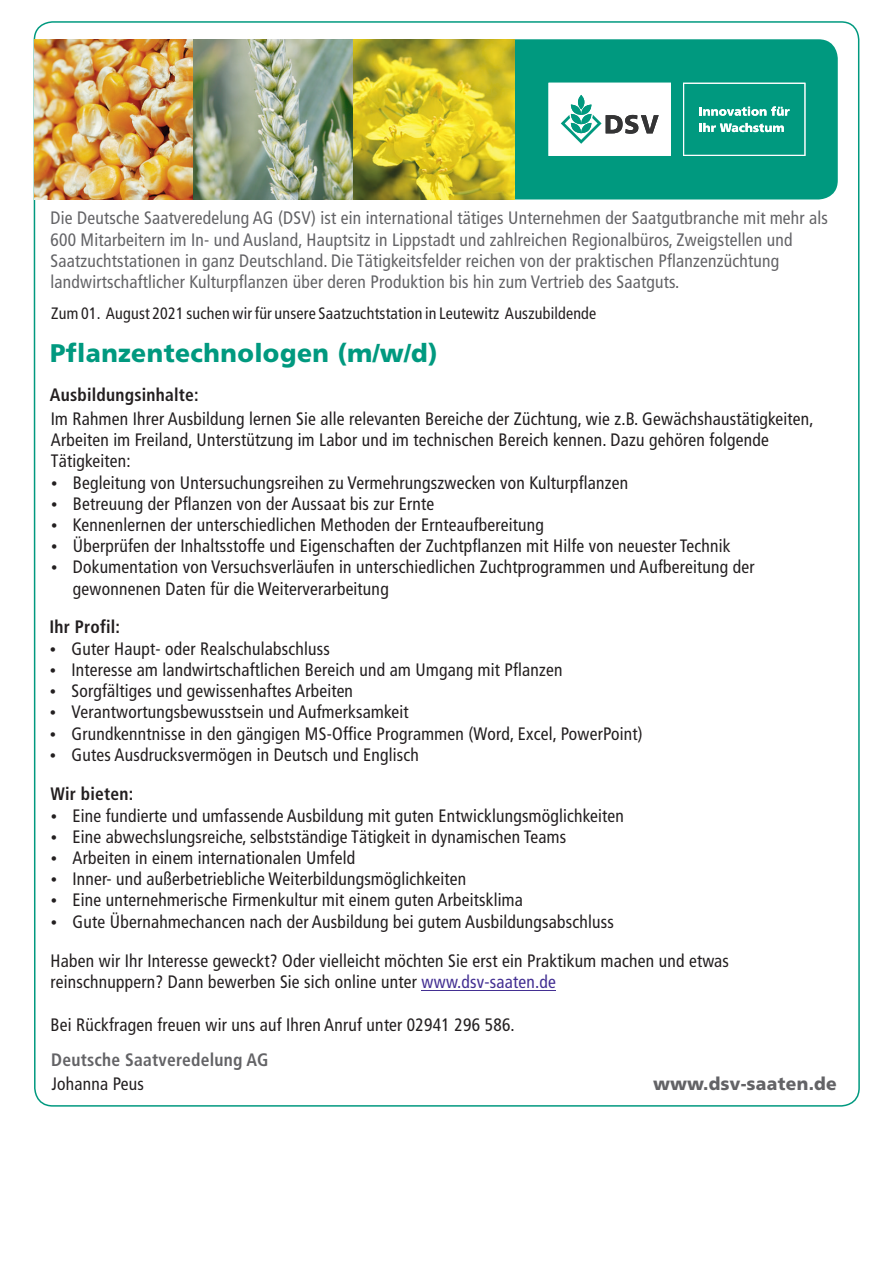
<style>
.page{position:relative;width:893px;height:1263px;background:#fff}
.page>*{position:absolute;margin:0;border:0;box-sizing:border-box;transform-origin:0 0}
.t1{font:900 25.5px "Frutiger";color:#00997f}
.t2{font:condensed 18px/21.1px "Frutiger";color:#231f20}
.t3{font:condensed 18px/21.1px "Frutiger";color:#636366}
.t4{font:700 condensed 18px "Frutiger";color:#231f20}
.t5{font:700 condensed 18px "Frutiger";color:#636366}
.t6{font:900 18px "Frutiger";color:#636366}
.t7{font:condensed 16.5px "Frutiger";color:#231f20}
.s1{color:#432f92}
</style>
<div class="page">
<hr style="left:422px;top:990px;width:134px;height:1px;background:#432f92">
<div style="left:514px;top:39px;width:324px;height:160px;background:#00997f"></div>
<img style="left:34px;top:39px;width:480px;height:160px">
<svg style="left:548px;top:83px;width:123px;height:73px"></svg>
<svg style="left:683px;top:83px;width:122px;height:73px;background:#25a791"></svg>
<p class="t3" style="left:50px;top:209px;width:779px">Die Deutsche Saatveredelung AG (DSV) ist ein international tätiges Unternehmen der Saatgutbranche mit mehr als 600 Mitarbeitern im In- und Ausland, Hauptsitz in Lippstadt und zahlreichen Regionalbüros, Zweigstellen und Saatzuchtstationen in ganz Deutschland. Die Tätigkeitsfelder reichen von der praktischen Pflanzenzüchtung landwirtschaftlicher Kulturpflanzen über deren Produktion bis hin zum Vertrieb des Saatguts.</p>
<p class="t7" style="left:51px;top:306px;width:547px">Zum 01. August 2021 suchen wir für unsere Saatzuchtstation in Leutewitz Auszubildende</p>
<h1 class="t1" style="left:50px;top:342px;width:389px">Pflanzentechnologen (m/w/d)</h1>
<p class="t4" style="left:50px;top:388px;width:151px">Ausbildungsinhalte:</p>
<p class="t2" style="left:51px;top:409px;width:764px">Im Rahmen Ihrer Ausbildung lernen Sie alle relevanten Bereiche der Züchtung, wie z.B. Gewächshaustätigkeiten,<br>Arbeiten im Freiland, Unterstützung im Labor und im technischen Bereich kennen. Dazu gehören folgende<br>Tätigkeiten:</p>
<p class="t2" style="left:73px;top:473px;width:557px">Begleitung von Untersuchungsreihen zu Vermehrungszwecken von Kulturpflanzen</p>
<p class="t2" style="left:73px;top:494px;width:473px">Betreuung der Pflanzen von der Aussaat bis zur Ernte<br>Kennenlernen der unterschiedlichen Methoden der Ernteaufbereitung</p>
<p class="t2" style="left:73px;top:537px;width:683px">Überprüfen der Inhaltsstoffe und Eigenschaften der Zuchtpflanzen mit Hilfe von neuester Technik<br>Dokumentation von Versuchsverläufen in unterschiedlichen Zuchtprogrammen und Aufbereitung der gewonnenen Daten für die Weiterverarbeitung</p>
<p class="t4" style="left:49px;top:620px;width:72px">Ihr Profil:</p>
<p class="t2" style="left:71px;top:639px;width:260px">Guter Haupt- oder Realschulabschluss</p>
<p class="t2" style="left:71px;top:660px;width:493px">Interesse am landwirtschaftlichen Bereich und am Umgang mit Pflanzen</p>
<p class="t2" style="left:71px;top:703px;width:339px">Verantwortungsbewusstsein und Aufmerksamkeit</p>
<p class="t2" style="left:71px;top:682px;width:283px">Sorgfältiges und gewissenhaftes Arbeiten</p>
<p class="t2" style="left:71px;top:724px;width:573px">Grundkenntnisse in den gängigen MS-Office Programmen (Word, Excel, PowerPoint)</p>
<p class="t2" style="left:71px;top:745px;width:349px">Gutes Ausdrucksvermögen in Deutsch und Englisch</p>
<p class="t4" style="left:50px;top:787px;width:85px">Wir bieten:</p>
<p class="t2" style="left:72px;top:806px;width:553px">Eine fundierte und umfassende Ausbildung mit guten Entwicklungsmöglichkeiten<br>Eine abwechslungsreiche, selbstständige Tätigkeit in dynamischen Teams<br>Arbeiten in einem internationalen Umfeld</p>
<p class="t2" style="left:72px;top:870px;width:452px">Inner- und außerbetriebliche Weiterbildungsmöglichkeiten<br>Eine unternehmerische Firmenkultur mit einem guten Arbeitsklima</p>
<p class="t2" style="left:72px;top:912px;width:543px">Gute Übernahmechancen nach der Ausbildung bei gutem Ausbildungsabschluss</p>
<p class="t2" style="left:50px;top:951px;width:680px">Haben wir Ihr Interesse geweckt? Oder vielleicht möchten Sie erst ein Praktikum machen und etwas reinschnuppern? Dann bewerben Sie sich online unter <span class="s1">www.dsv-saaten.de</span></p>
<p class="t2" style="left:50px;top:1015px;width:466px">Bei Rückfragen freuen wir uns auf Ihren Anruf unter 02941 296 586.</p>
<p class="t5" style="left:51px;top:1053px;width:219px">Deutsche Saatveredelung AG</p>
<p class="t2" style="left:52px;top:1074px;width:94px">Johanna Peus</p>
<p class="t6" style="left:653px;top:1076px;width:186px">www.dsv-saaten.de</p>
</div>
